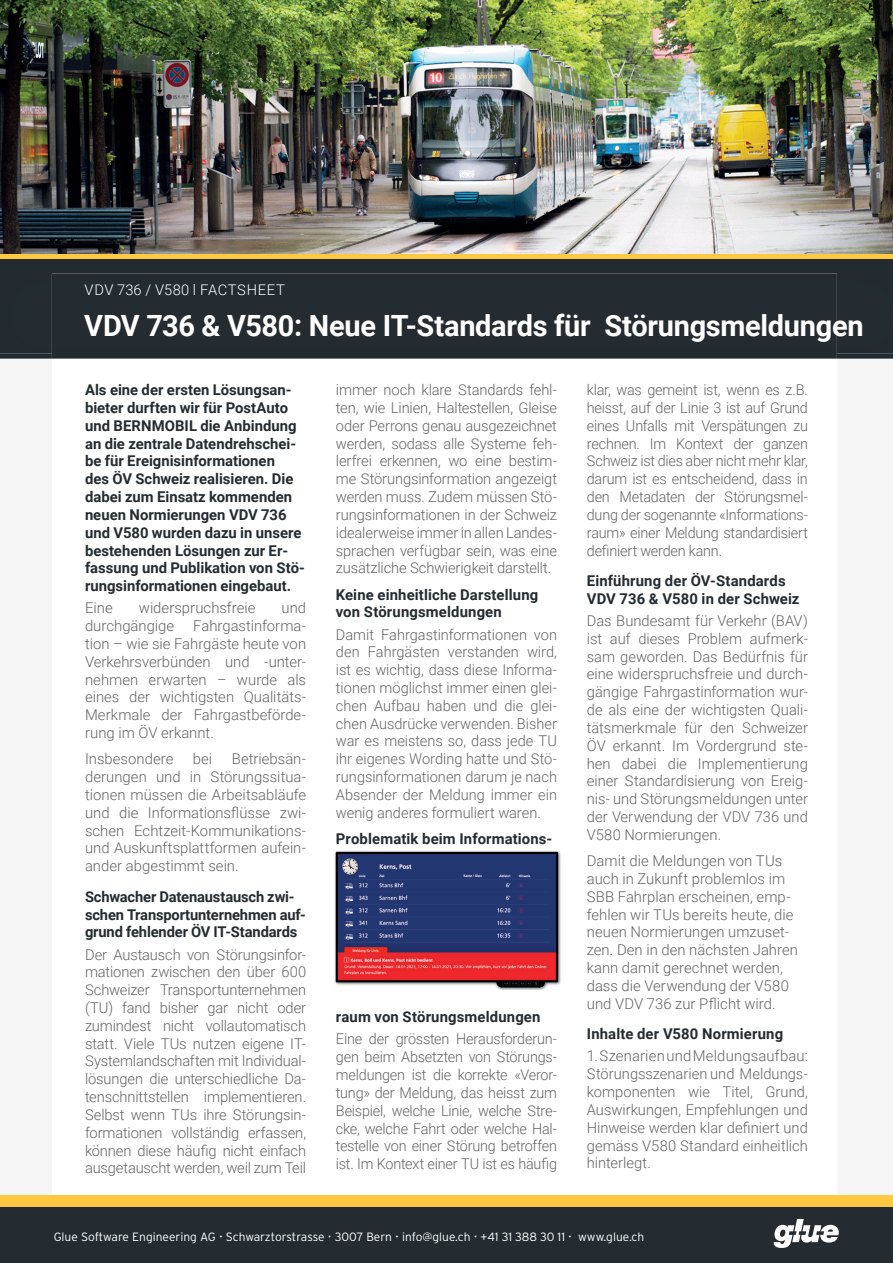
<style>
.page{position:relative;width:893px;height:1263px;background:#f5f5f6}
.page>*{position:absolute;margin:0;border:0;box-sizing:border-box;transform-origin:0 0}
.t1{font:700 29.25px "Roboto";letter-spacing:-.01em;color:#fff}
.t2{font:300 14.85px/17.9px "Roboto";color:#636366;text-align:justify}
.t3{font:700 14.85px/17.9px "Roboto";color:#242c31}
.t4{font:300 14.7px "Roboto";letter-spacing:.03em;color:#fff}
.t5{font:300 12px "Interstate";color:#fff}
</style>
<div class="page">
<div style="left:0;top:1195px;width:893px;height:12px;background:#fec940"></div>
<div style="left:0;top:1207px;width:893px;height:56px;background:#242c31"></div>
<svg style="left:774px;top:1219px;width:65px;height:29px"></svg>
<img style="left:0;top:0;width:893px;height:359px">
<div style="left:52px;top:274px;width:785px;height:921px;background:#fff"></div>
<div style="left:52px;top:274px;width:785px;height:85px;background:#242c31"></div>
<hr style="left:0;top:254px;width:893px;height:4px;background:#fec940">
<img style="left:334px;top:851px;width:227px;height:139px">
<p class="t4" style="left:84px;top:279px;width:202px">VDV 736 / V580 l FACTSHEET</p>
<h1 class="t1" style="left:84px;top:305px;width:781px">VDV 736 &amp; V580: Neue IT-Standards für Störungsmeldungen</h1>
<p class="t3" style="left:85px;top:380px;width:221px">Als eine der ersten Lösungsan&shy;bieter durften wir für PostAuto und BERNMOBIL die Anbindung an die zentrale Datendrehschei&shy;be für Ereignisinformationen<br>des ÖV Schweiz realisieren. Die dabei zum Einsatz kommenden neuen Normierungen VDV 736 und V580 wurden dazu in unsere bestehenden Lösungen zur Er&shy;fassung und Publikation von Stö&shy;rungsinformationen eingebaut.</p>
<p class="t2" style="left:85px;top:598px;width:29px">Eine</p>
<p class="t2" style="left:139px;top:598px;width:118px">widerspruchsfreie</p>
<p class="t2" style="left:281px;top:598px;width:26px">und</p>
<p class="t2" style="left:85px;top:616px;width:91px">durchgängige</p>
<p class="t2" style="left:85px;top:616px;width:223px;text-indent:108px">Fahrgastinforma&shy;tion – wie sie Fahrgäste heute von Verkehrsverbünden und -unter&shy;nehmen erwarten – wurde als eines der wichtigsten Qualitäts-Merkmale der Fahrgastbeförde&shy;rung im ÖV erkannt.</p>
<p class="t2" style="left:85px;top:749px;width:90px">Insbesondere</p>
<p class="t2" style="left:193px;top:749px;width:21px">bei</p>
<p class="t2" style="left:85px;top:749px;width:223px;text-indent:147px">Betriebsän&shy;derungen und in Störungssitua&shy;tionen müssen die Arbeitsabläufe und die Informationsflüsse zwi&shy;schen Echtzeit-Kommunikations&shy;und Auskunftsplattformen aufein&shy;ander abgestimmt sein.</p>
<p class="t3" style="left:85px;top:887px;width:222px">Schwacher Datenaustausch zwi&shy;schen Transportunternehmen auf&shy;grund fehlender ÖV IT-Standards</p>
<p class="t2" style="left:85px;top:945px;width:223px">Der Austausch von Störungsinfor&shy;mationen zwischen den über 600<br>Schweizer Transportunternehmen (TU) fand bisher gar nicht oder zumindest nicht vollautomatisch statt. Viele TUs nutzen eigene IT-Systemlandschaften mit Individual&shy;lösungen die unterschiedliche Da&shy;tenschnittstellen implementieren.<br>Selbst wenn TUs ihre Störungsin&shy;formationen vollständig erfassen, können diese häufig nicht einfach ausgetauscht werden, weil zum Teil</p>
<p class="t2" style="left:336px;top:380px;width:223px">immer noch klare Standards fehl&shy;ten, wie Linien, Haltestellen, Gleise oder Perrons genau ausgezeichnet werden, sodass alle Systeme feh&shy;lerfrei erkennen, wo eine bestim&shy;me Störungsinformation angezeigt werden muss. Zudem müssen Stö&shy;rungsinformationen in der Schweiz idealerweise immer in allen Landes&shy;sprachen verfügbar sein, was eine zusätzliche Schwierigkeit darstellt.</p>
<p class="t3" style="left:336px;top:585px;width:204px">Keine einheitliche Darstellung von Störungsmeldungen</p>
<p class="t2" style="left:336px;top:625px;width:223px">Damit Fahrgastinformationen von den Fahrgästen verstanden wird, ist es wichtig, dass diese Informa&shy;tionen möglichst immer einen glei&shy;chen Aufbau haben und die glei&shy;chen Ausdrücke verwenden. Bisher war es meistens so, dass jede TU ihr eigenes Wording hatte und Stö&shy;rungsinformationen darum je nach Absender der Meldung immer ein wenig anderes formuliert waren.</p>
<p class="t3" style="left:336px;top:829px;width:218px">Problematik beim Informations-</p>
<p class="t3" style="left:336px;top:1007px;width:206px">raum von Störungsmeldungen</p>
<p class="t2" style="left:336px;top:1030px;width:223px">Eine der grössten Herausforderun&shy;gen beim Absetzten von Störungs&shy;meldungen ist die korrekte «Veror&shy;tung» der Meldung, das heisst zum Beispiel, welche Linie, welche Stre&shy;cke, welche Fahrt oder welche Hal&shy;testelle von einer Störung betroffen ist. Im Kontext einer TU ist es häufig</p>
<p class="t2" style="left:587px;top:380px;width:223px">klar, was gemeint ist, wenn es z.B. heisst, auf der Linie 3 ist auf Grund eines Unfalls mit Verspätungen zu rechnen. Im Kontext der ganzen Schweiz ist dies aber nicht mehr klar, darum ist es entscheidend, dass in den Metadaten der Störungsmel&shy;dung der sogenannte «Informations&shy;raum» einer Meldung standardisiert definiert werden kann.</p>
<p class="t3" style="left:587px;top:571px;width:214px">Einführung der ÖV-Standards<br>VDV 736 &amp; V580 in der Schweiz</p>
<p class="t2" style="left:587px;top:611px;width:223px">Das Bundesamt für Verkehr (BAV) ist auf dieses Problem aufmerk&shy;sam geworden. Das Bedürfnis für eine widerspruchsfreie und durch&shy;gängige Fahrgastinformation wur&shy;de als eine der wichtigsten Quali&shy;tätsmerkmale für den Schweizer ÖV erkannt. Im Vordergrund ste&shy;hen dabei die Implementierung einer Standardisierung von Ereig&shy;nis- und Störungsmeldungen unter der Verwendung der VDV 736 und V580 Normierungen.</p>
<p class="t2" style="left:587px;top:851px;width:213px;text-align:left">Damit die Meldungen von TUs auch in Zukunft problemlos im<br>SBB Fahrplan erscheinen, emp&shy;fehlen wir TUs bereits heute, die neuen Normierungen umzuset&shy;zen. Den in den nächsten Jahren kann damit gerechnet werden, dass die Verwendung der V580 und VDV 736 zur Pflicht wird.</p>
<p class="t3" style="left:587px;top:1024px;width:198px">Inhalte der V580 Normierung</p>
<p class="t2" style="left:587px;top:1047px;width:223px">1. Szenarien und Meldungsaufbau:<br>Störungsszenarien und Meldungs&shy;komponenten wie Titel, Grund, Auswirkungen, Empfehlungen und Hinweise werden klar definiert und gemäss V580 Standard einheitlich hinterlegt.</p>
<p class="t5" style="left:54px;top:1230px;width:592px">Glue Software Engineering AG Schwarztorstrasse 3007 Bern info@glue.ch +41 31 388 30 11 www.glue.ch</p>
</div>
